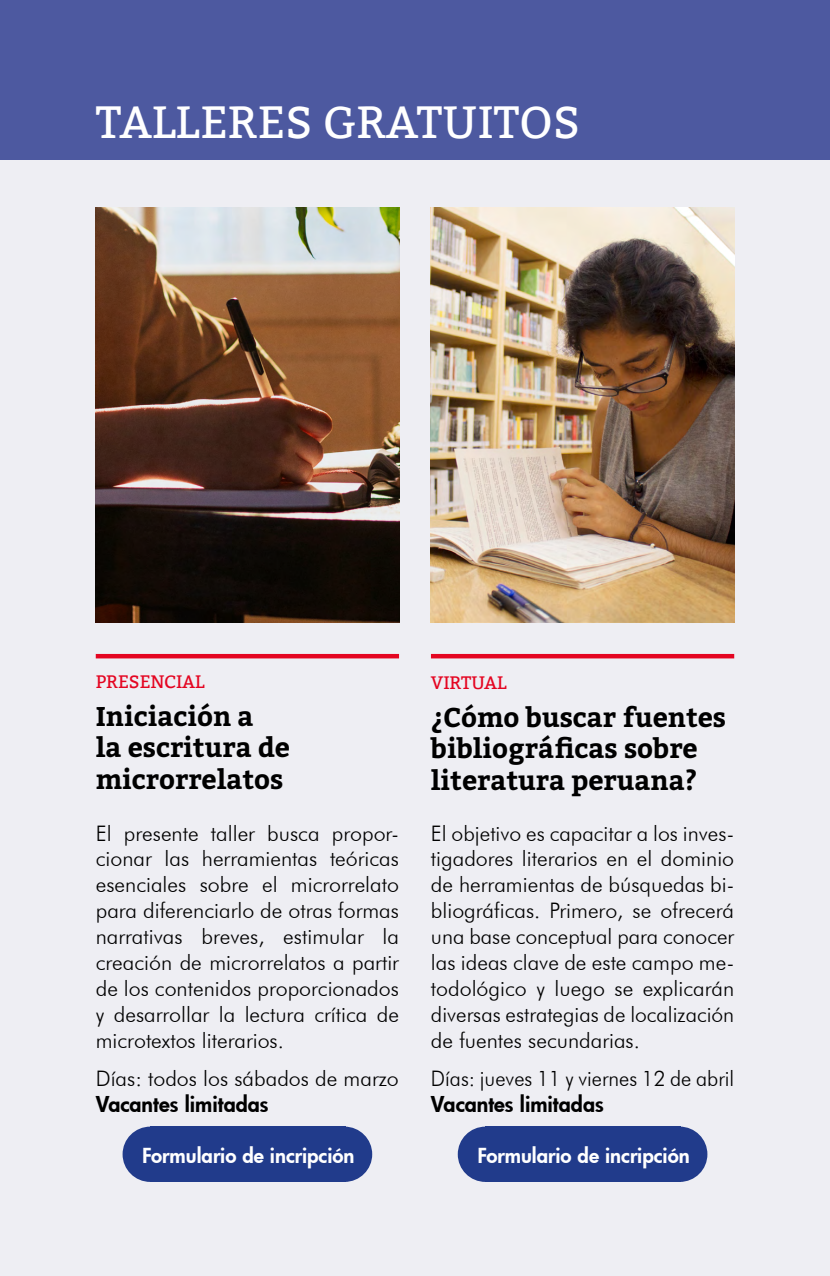
<style>
.page{position:relative;width:830px;height:1276px;background:#fff}
.page>*{position:absolute;margin:0;border:0;box-sizing:border-box;transform-origin:0 0}
.t1{font:45px "Bitter";color:#fff}
.t2{font:700 27px/31.5px "Bitter";color:#000}
.t3{font:300 21.38px/25.9px "Futura BT";color:#000;text-align:justify}
.t4{font:800 21.38px "Futura";color:#000}
.t5{font:300 21.38px "Futura BT";color:#000;scale:.96 1}
.t6{font:800 20.25px "Futura";color:#fff}
.t7{font:18px "Bitter";letter-spacing:-.01em;color:#e40521}
</style>
<div class="page">
<div style="left:0;top:0;width:829px;height:1276px;background:#eeeef3"></div>
<div style="left:485px;top:1126px;width:196px;height:56px;background:#213b8b"></div>
<div style="left:457px;top:1126px;width:56px;height:56px;background:#213b8b;border-radius:50%"></div>
<div style="left:651px;top:1126px;width:56px;height:56px;background:#213b8b;border-radius:50%"></div>
<div style="left:150px;top:1126px;width:196px;height:56px;background:#213b8b"></div>
<div style="left:122px;top:1126px;width:56px;height:56px;background:#213b8b;border-radius:50%"></div>
<div style="left:317px;top:1126px;width:55px;height:56px;background:#213b8b;border-radius:50%"></div>
<div style="left:0;top:0;width:829px;height:159px;background:#4d59a0"></div>
<hr style="left:431px;top:654px;width:302px;height:4px;background:#e40521">
<hr style="left:96px;top:654px;width:303px;height:4px;background:#e40521">
<img style="left:96px;top:207px;width:303px;height:415px">
<img style="left:431px;top:207px;width:302px;height:415px">
<h1 class="t1" style="left:96px;top:96px;width:485px">TALLERES GRATUITOS</h1>
<p class="t7" style="left:96px;top:671px;width:110px">PRESENCIAL</p>
<p class="t2" style="left:96px;top:701px;width:196px">Iniciación a<br>la escritura de microrrelatos</p>
<p class="t3" style="left:96px;top:820px;width:304px">El presente taller busca propor&shy;cionar las herramientas teóricas esenciales sobre el microrrelato para diferenciarlo de otras formas narrativas breves, estimular la creación de microrrelatos a partir de los contenidos proporcionados y desarrollar la lectura crítica de microtextos literarios.</p>
<p class="t3" style="left:96px;top:1065px;width:304px">Días: todos los sábados de marzo</p>
<p class="t4" style="left:96px;top:1090px;width:174px">Vacantes limitadas</p>
<p class="t7" style="left:431px;top:672px;width:77px">VIRTUAL</p>
<p class="t2" style="left:431px;top:701px;width:296px">¿Cómo buscar fuentes bibliográficas sobre literatura peruana?</p>
<p class="t3" style="left:431px;top:820px;width:304px">El objetivo es capacitar a los inves&shy;tigadores literarios en el dominio de herramientas de búsquedas bi&shy;bliográficas. Primero, se ofrecerá una base conceptual para conocer las ideas clave de este campo me&shy;todológico y luego se explicarán diversas estrategias de localización de fuentes secundarias.</p>
<p class="t5" style="left:431px;top:1065px;width:317px">Días: jueves 11 y viernes 12 de abril</p>
<p class="t4" style="left:431px;top:1089px;width:174px">Vacantes limitadas</p>
<p class="t6" style="left:142px;top:1141px;width:214px">Formulario de incripción</p>
<p class="t6" style="left:477px;top:1141px;width:214px">Formulario de incripción</p>
</div>
